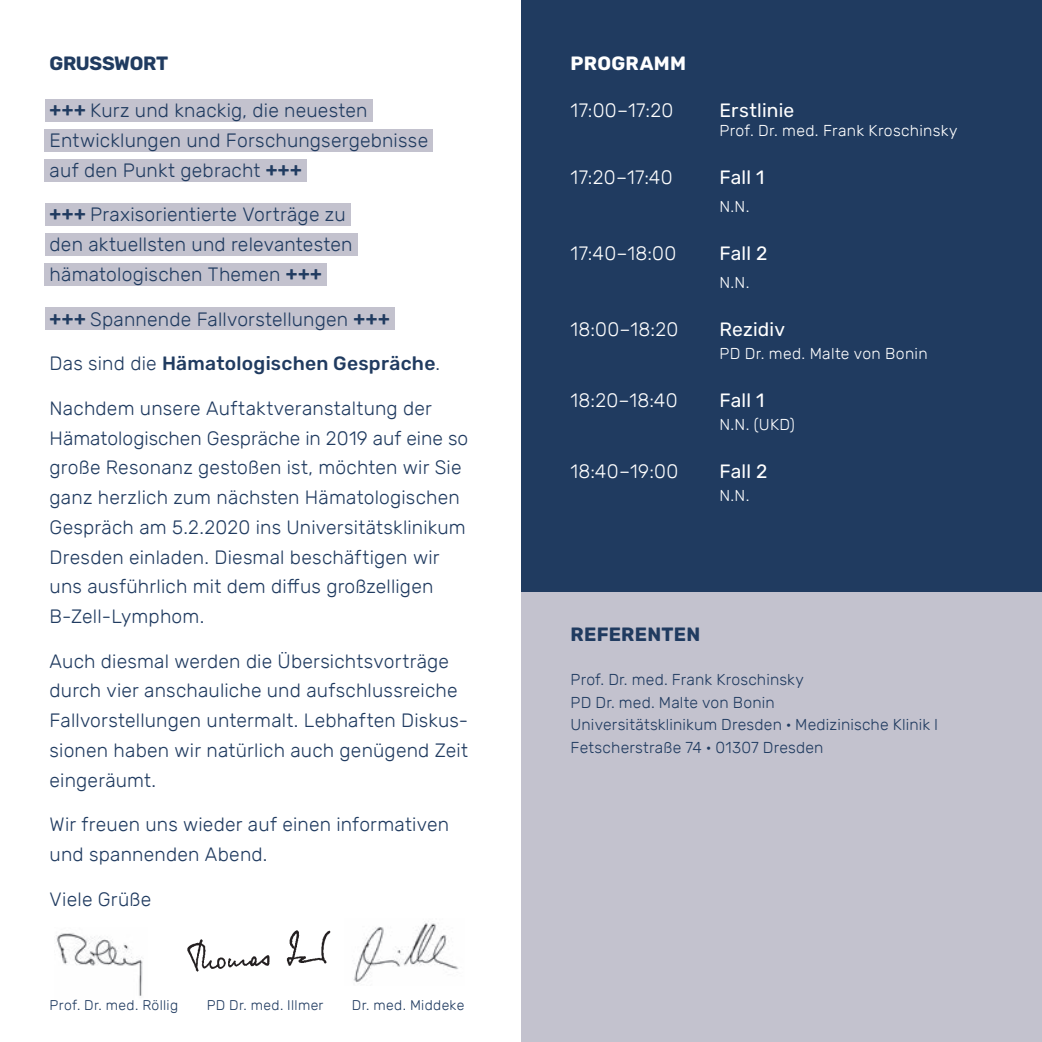
<style>
.page{position:relative;width:1042px;height:1042px;background:#fff}
.page>*{position:absolute;margin:0;border:0;box-sizing:border-box;transform-origin:0 0}
.t1{font:300 19.25px/29.8px "Rubik";letter-spacing:.01em;color:#203b60}
.t2{font:300 19.25px "Rubik";letter-spacing:.015em;color:#fff}
.t3{font:19.25px "Rubik";letter-spacing:.01em;color:#fff}
.t4{font:500 19.25px "Rubik";letter-spacing:.015em;color:#203b60}
.t5{font:700 19.25px "Rubik";letter-spacing:.01em;color:#203b60}
.t6{font:700 19.25px "Rubik";letter-spacing:-.02em;color:#203b60}
.t7{font:700 19.25px "Rubik";letter-spacing:.015em;color:#fff}
.t8{font:300 15.75px/22.8px "Rubik";letter-spacing:.01em;color:#203b60}
.t9{font:300 15.75px "Rubik";letter-spacing:.02em;color:#fff}
.t10{font:300 14px "Rubik";letter-spacing:.025em;color:#203b60}
.s1{font-weight:700}
.s2{font-weight:300}
</style>
<div class="page">
<div style="left:521px;top:502px;width:521px;height:540px;background:#c3c2ce"></div>
<div style="left:521px;top:0;width:521px;height:592px;background:#203b60"></div>
<div style="left:45px;top:99px;width:327px;height:23px;background:#c3c2ce"></div>
<div style="left:45px;top:129px;width:388px;height:23px;background:#c3c2ce"></div>
<div style="left:45px;top:159px;width:262px;height:23px;background:#c3c2ce"></div>
<div style="left:45px;top:203px;width:305px;height:23px;background:#c3c2ce"></div>
<div style="left:45px;top:233px;width:312px;height:23px;background:#c3c2ce"></div>
<div style="left:45px;top:263px;width:282px;height:23px;background:#c3c2ce"></div>
<div style="left:45px;top:307px;width:350px;height:23px;background:#c3c2ce"></div>
<img style="left:56px;top:933px;width:87px;height:63px">
<img style="left:353px;top:921px;width:106px;height:62px">
<img style="left:187px;top:930px;width:144px;height:42px">
<p class="t6" style="left:50px;top:52px;width:120px">GRUSSWORT</p>
<p class="t7" style="left:570px;top:52px;width:117px">PROGRAMM</p>
<p class="t1" style="left:50px;top:96px;width:380px"><span class="s1">+++</span> Kurz und knackig, die neuesten<br>Entwicklungen und Forschungsergebnisse auf den Punkt gebracht <span class="s1">+++</span></p>
<p class="t1" style="left:50px;top:200px;width:304px"><span class="s1">+++</span> Praxisorientierte Vorträge zu den aktuellsten und relevantesten hämatologischen Themen <span class="s1">+++</span></p>
<p class="t1" style="left:50px;top:304px;width:342px"><span class="s1">+++</span> Spannende Fallvorstellungen <span class="s1">+++</span></p>
<p class="t4" style="left:50px;top:352px;width:392px"><span class="s2">Das sind die</span> Hämatologischen Gespräche<span class="s2">.</span></p>
<p class="t1" style="left:50px;top:394px;width:420px">Nachdem unsere Auftaktveranstaltung der Hämatologischen Gespräche in 2019 auf eine so große Resonanz gestoßen ist, möchten wir Sie ganz herzlich zum nächsten Hämatologischen Gespräch am 5.2.2020 ins Universitätsklinikum Dresden einladen. Diesmal beschäftigen wir uns ausführlich mit dem diffus großzelligen B-Zell-Lymphom.</p>
<p class="t1" style="left:50px;top:647px;width:420px">Auch diesmal werden die Übersichtsvorträge durch vier anschauliche und aufschlussreiche Fallvorstellungen untermalt. Lebhaften Diskus&shy;sionen haben wir natürlich auch genügend Zeit eingeräumt.</p>
<p class="t1" style="left:50px;top:810px;width:401px">Wir freuen uns wieder auf einen informativen und spannenden Abend.</p>
<p class="t1" style="left:50px;top:885px;width:103px">Viele Grüße</p>
<p class="t10" style="left:50px;top:997px;width:130px">Prof. Dr. med. Röllig</p>
<p class="t10" style="left:207px;top:997px;width:118px">PD Dr. med. Illmer</p>
<p class="t10" style="left:352px;top:997px;width:114px">Dr. med. Middeke</p>
<p class="t2" style="left:570px;top:100px;width:104px">17:00–17:20</p>
<p class="t3" style="left:719px;top:100px;width:76px">Erstlinie</p>
<p class="t9" style="left:719px;top:122px;width:240px">Prof. Dr. med. Frank Kroschinsky</p>
<p class="t2" style="left:570px;top:167px;width:104px">17:20–17:40</p>
<p class="t3" style="left:719px;top:166px;width:46px">Fall 1</p>
<p class="t9" style="left:719px;top:198px;width:32px">N.N.</p>
<p class="t2" style="left:570px;top:242px;width:107px">17:40–18:00</p>
<p class="t3" style="left:719px;top:242px;width:50px">Fall 2</p>
<p class="t9" style="left:719px;top:274px;width:32px">N.N.</p>
<p class="t2" style="left:570px;top:318px;width:109px">18:00–18:20</p>
<p class="t3" style="left:719px;top:318px;width:67px">Rezidiv</p>
<p class="t9" style="left:719px;top:344px;width:210px">PD Dr. med. Malte von Bonin</p>
<p class="t2" style="left:570px;top:389px;width:109px">18:20–18:40</p>
<p class="t3" style="left:719px;top:389px;width:46px">Fall 1</p>
<p class="t9" style="left:719px;top:415px;width:77px">N.N. (UKD)</p>
<p class="t2" style="left:570px;top:460px;width:109px">18:40–19:00</p>
<p class="t3" style="left:719px;top:460px;width:50px">Fall 2</p>
<p class="t9" style="left:719px;top:486px;width:32px">N.N.</p>
<p class="t5" style="left:570px;top:623px;width:131px">REFERENTEN</p>
<p class="t8" style="left:570px;top:668px;width:369px">Prof. Dr. med. Frank Kroschinsky<br>PD Dr. med. Malte von Bonin<br>Universitätsklinikum Dresden · Medizinische Klinik I Fetscherstraße 74 · 01307 Dresden</p>
</div>
